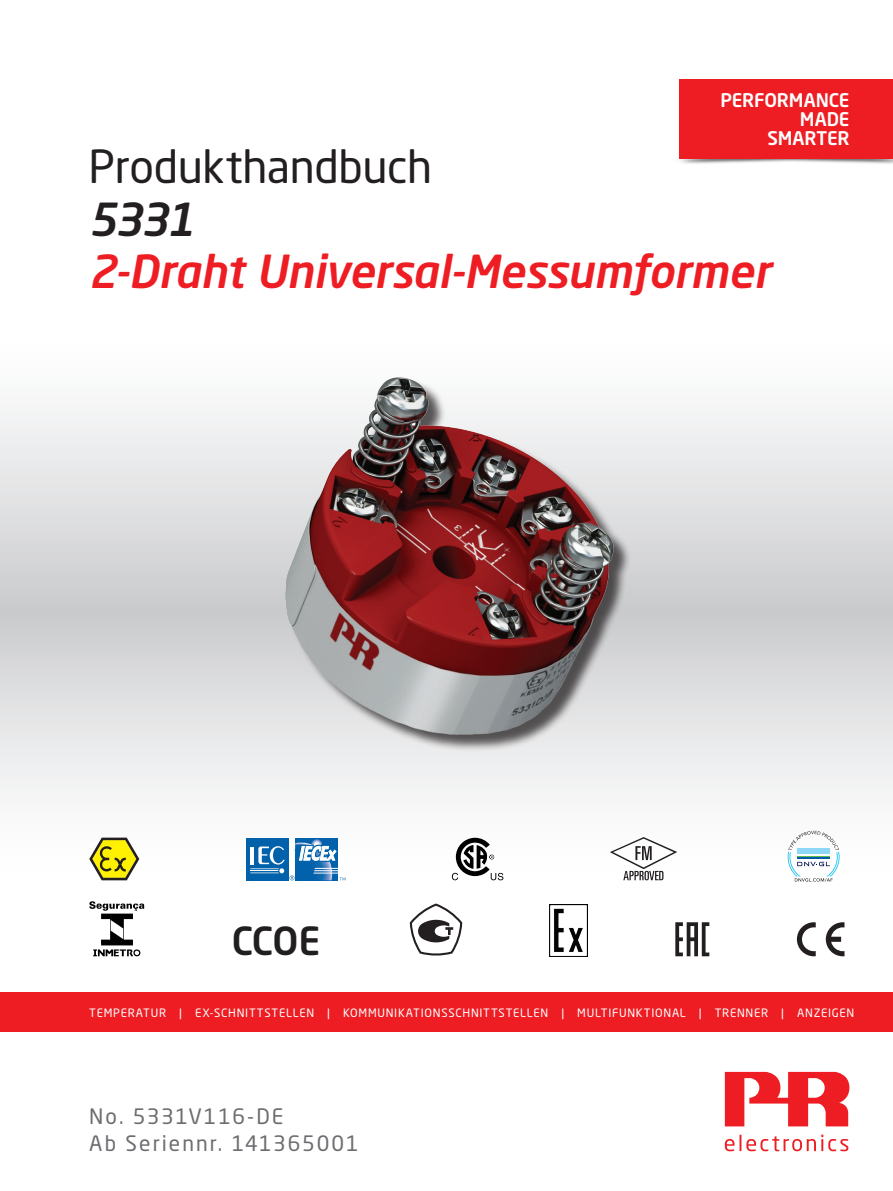
<style>
.page{position:relative;width:893px;height:1191px;background:#fff}
.page>*{position:absolute;margin:0;border:0;box-sizing:border-box;transform-origin:0 0}
.t1{font:italic 500 45px "Neo Sans Pro";letter-spacing:-.005em;color:#ee1d23}
.t2{font:45px "Neo Sans Pro";letter-spacing:-.01em;color:#231f20}
.t3{font:italic 500 45px "Neo Sans Pro";color:#231f20}
.t4{font:500 38.25px "Neo Sans Pro";color:#211e1e}
.t5{font:21px/27px "Neo Sans Pro";letter-spacing:.09em;color:#6c6d70}
.t6{font:500 18.6px/19px "Neo Sans Std";letter-spacing:-.01em;color:#fff;text-align:right}
.t7{font:11.4px "Neo Sans Pro";letter-spacing:.065em;color:#fff}
</style>
<div class="page">
<svg style="left:0;top:408px;width:893px;height:454px"></svg>
<div style="left:0;top:992px;width:893px;height:40px;background:#ee1d23"></div>
<svg style="left:725px;top:1134px;width:123px;height:17px"></svg>
<svg style="left:725px;top:1071px;width:124px;height:55px"></svg>
<img style="left:264px;top:377px;width:365px;height:399px">
<img style="left:679px;top:153px;width:214px;height:11px">
<div style="left:680px;top:79px;width:213px;height:80px;background:#ee1d23"></div>
<div style="left:296px;top:837px;width:42px;height:43px;background:#fbfbfc"></div>
<div style="left:246px;top:837px;width:42px;height:43px;background:#0161aa"></div>
<svg style="left:250px;top:838px;width:95px;height:42px"></svg>
<svg style="left:452px;top:837px;width:51px;height:43px"></svg>
<svg style="left:826px;top:922px;width:18px;height:34px"></svg>
<svg style="left:797px;top:922px;width:19px;height:34px"></svg>
<svg style="left:89px;top:837px;width:50px;height:43px"></svg>
<svg style="left:675px;top:922px;width:34px;height:34px"></svg>
<svg style="left:89px;top:901px;width:55px;height:55px"></svg>
<img style="left:550px;top:904px;width:38px;height:52px">
<svg style="left:788px;top:830px;width:51px;height:52px"></svg>
<svg style="left:610px;top:837px;width:67px;height:43px"></svg>
<svg style="left:410px;top:903px;width:52px;height:53px"></svg>
<h3 class="t6" style="left:720px;top:90px;width:131px">PERFORMANCE<br>MADE<br>SMARTER</h3>
<h1 class="t2" style="left:89px;top:139px;width:345px">Produkthandbuch</h1>
<h1 class="t3" style="left:89px;top:191px;width:107px">5331</h1>
<h1 class="t1" style="left:89px;top:243px;width:683px">2-Draht Universal-Messumformer</h1>
<h2 class="t4" style="left:232px;top:917px;width:90px">CCOE</h2>
<p class="t7" style="left:89px;top:1005px;width:766px">TEMPERATUR | EX-SCHNITTSTELLEN | KOMMUNIKATIONSSCHNITTSTELLEN | MULTIFUNKTIONAL | TRENNER | ANZEIGEN</p>
<h3 class="t5" style="left:89px;top:1102px;width:271px">No. 5331V116-DE<br>Ab Seriennr. 141365001</h3>
</div>
